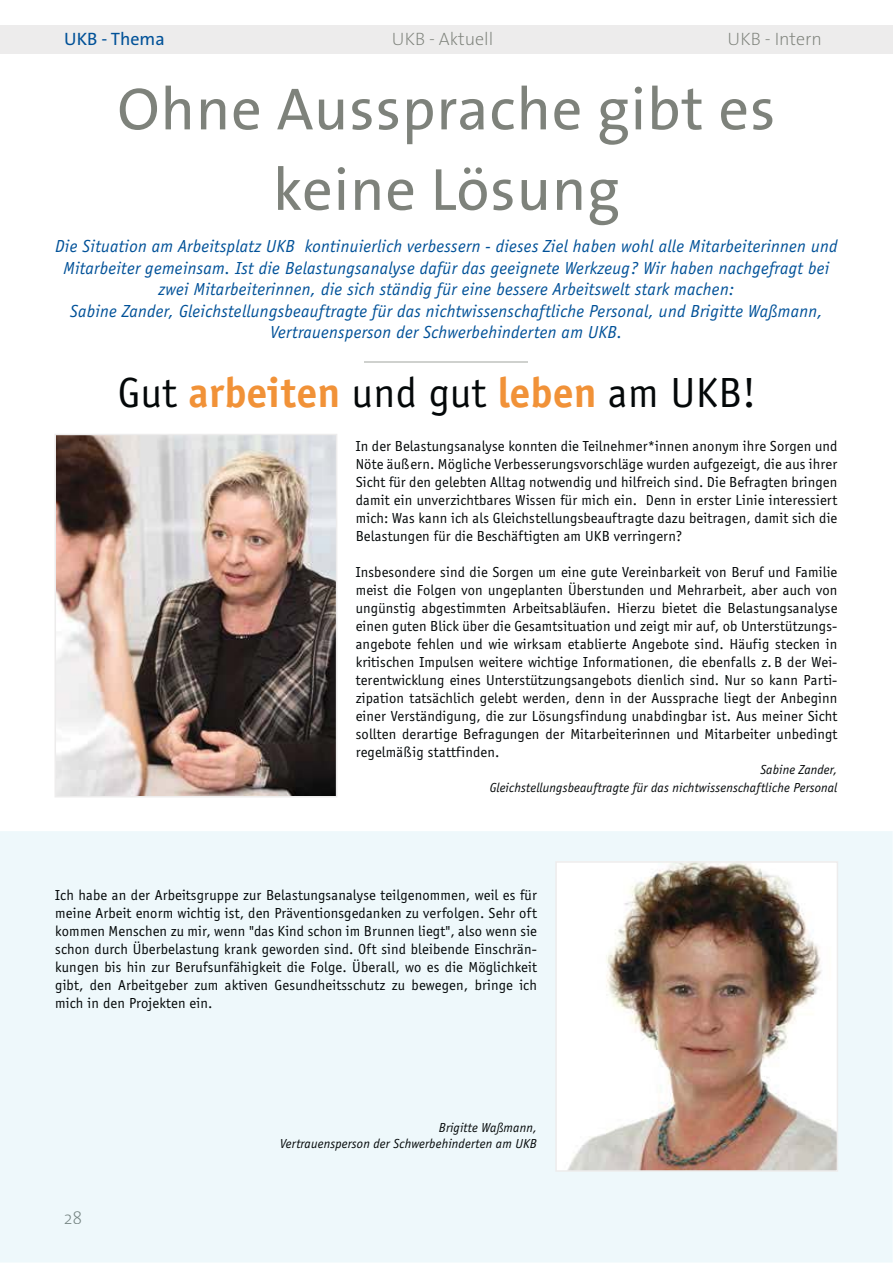
<style>
.page{position:relative;width:893px;height:1263px;background:#fff}
.page>*{position:absolute;margin:0;border:0;box-sizing:border-box;transform-origin:0 0}
.t1{font:60px/80.6px "The Sans Os F";letter-spacing:.015em;color:#7e827b;text-align:center}
.t2{font:43.5px "Officina Sans EF";letter-spacing:.01em;color:#040809}
.t3{font:italic 18px/21.6px "Officina Sans EF";letter-spacing:.015em;color:#005198;text-align:center}
.t4{font:200 18px "The Sans Os F";color:#7e827b}
.t5{font:18px "The Sans Os F";color:#005198}
.t6{font:15px/18px "Officina Sans EF";letter-spacing:.01em;color:#040809;text-align:justify}
.t7{font:italic 13.5px/18px "Officina Sans EF";letter-spacing:.01em;color:#040809;text-align:right}
.s1{font-weight:700;color:#f19238}
</style>
<div class="page">
<div style="left:0;top:831px;width:893px;height:431px;background:#eef8fb"></div>
<div style="left:65px;top:1211px;width:16px;height:13px;background:#eef8fb"></div>
<hr style="left:365px;top:361px;width:163px;height:2px;background:#cfd1ce">
<div style="left:0;top:26px;width:893px;height:28px;background:#edecec"></div>
<img style="left:58px;top:437px;width:276px;height:358px">
<div style="left:55px;top:434px;width:282px;height:364px;border:2px solid #edecec"></div>
<img style="left:558px;top:864px;width:277px;height:305px">
<div style="left:555px;top:861px;width:283px;height:311px;border:2px solid #edecec"></div>
<p class="t5" style="left:64px;top:29px;width:102px">UKB - Thema</p>
<p class="t4" style="left:392px;top:29px;width:103px">UKB - Aktuell</p>
<p class="t4" style="left:727px;top:29px;width:96px">UKB - Intern</p>
<h1 class="t1" style="left:117px;top:68px;width:660px">Ohne Aussprache gibt es keine Lösung</h1>
<p class="t3" style="left:55px;top:236px;width:784px">Die Situation am Arbeitsplatz UKB kontinuierlich verbessern - dieses Ziel haben wohl alle Mitarbeiterinnen und Mitarbeiter gemeinsam. Ist die Belastungsanalyse dafür das geeignete Werkzeug? Wir haben nachgefragt bei zwei Mitarbeiterinnen, die sich ständig für eine bessere Arbeitswelt stark machen:<br>Sabine Zander, Gleichstellungsbeauftragte für das nichtwissenschaftliche Personal, und Brigitte Waßmann, Vertrauensperson der Schwerbehinderten am UKB.</p>
<h2 class="t2" style="left:118px;top:376px;width:640px">Gut <span class="s1">arbeiten</span> und gut <span class="s1">leben</span> am UKB!</h2>
<p class="t6" style="left:356px;top:438px;width:483px">In der Belastungsanalyse konnten die Teilnehmer*innen anonym ihre Sorgen und Nöte äußern. Mögliche Verbesserungsvorschläge wurden aufgezeigt, die aus ihrer Sicht für den gelebten Alltag notwendig und hilfreich sind. Die Befragten bringen damit ein unverzichtbares Wissen für mich ein. Denn in erster Linie interessiert mich: Was kann ich als Gleichstellungsbeauftragte dazu beitragen, damit sich die Belastungen für die Beschäftigten am UKB verringern?</p>
<p class="t6" style="left:356px;top:564px;width:483px">Insbesondere sind die Sorgen um eine gute Vereinbarkeit von Beruf und Familie meist die Folgen von ungeplanten Überstunden und Mehrarbeit, aber auch von ungünstig abgestimmten Arbeitsabläufen. Hierzu bietet die Belastungsanalyse einen guten Blick über die Gesamtsituation und zeigt mir auf, ob Unterstützungs&shy;angebote fehlen und wie wirksam etablierte Angebote sind. Häufig stecken in kritischen Impulsen weitere wichtige Informationen, die ebenfalls z. B der Wei&shy;terentwicklung eines Unterstützungsangebots dienlich sind. Nur so kann Parti&shy;zipation tatsächlich gelebt werden, denn in der Aussprache liegt der Anbeginn einer Verständigung, die zur Lösungsfindung unabdingbar ist. Aus meiner Sicht sollten derartige Befragungen der Mitarbeiterinnen und Mitarbeiter unbedingt regelmäßig stattfinden.</p>
<p class="t7" style="left:490px;top:761px;width:349px">Sabine Zander,<br>Gleichstellungsbeauftragte für das nichtwissenschaftliche Personal</p>
<p class="t6" style="left:55px;top:887px;width:483px">Ich habe an der Arbeitsgruppe zur Belastungsanalyse teilgenommen, weil es für meine Arbeit enorm wichtig ist, den Präventionsgedanken zu verfolgen. Sehr oft kommen Menschen zu mir, wenn "das Kind schon im Brunnen liegt", also wenn sie schon durch Überbelastung krank geworden sind. Oft sind bleibende Einschrän&shy;kungen bis hin zur Berufsunfähigkeit die Folge. Überall, wo es die Möglichkeit gibt, den Arbeitgeber zum aktiven Gesundheitsschutz zu bewegen, bringe ich mich in den Projekten ein.</p>
<p class="t4" style="left:64px;top:1207px;width:20px">28</p>
<p class="t7" style="left:280px;top:1120px;width:258px;line-height:16.2px">Brigitte Waßmann,<br>Vertrauensperson der Schwerbehinderten am UKB</p>
</div>
